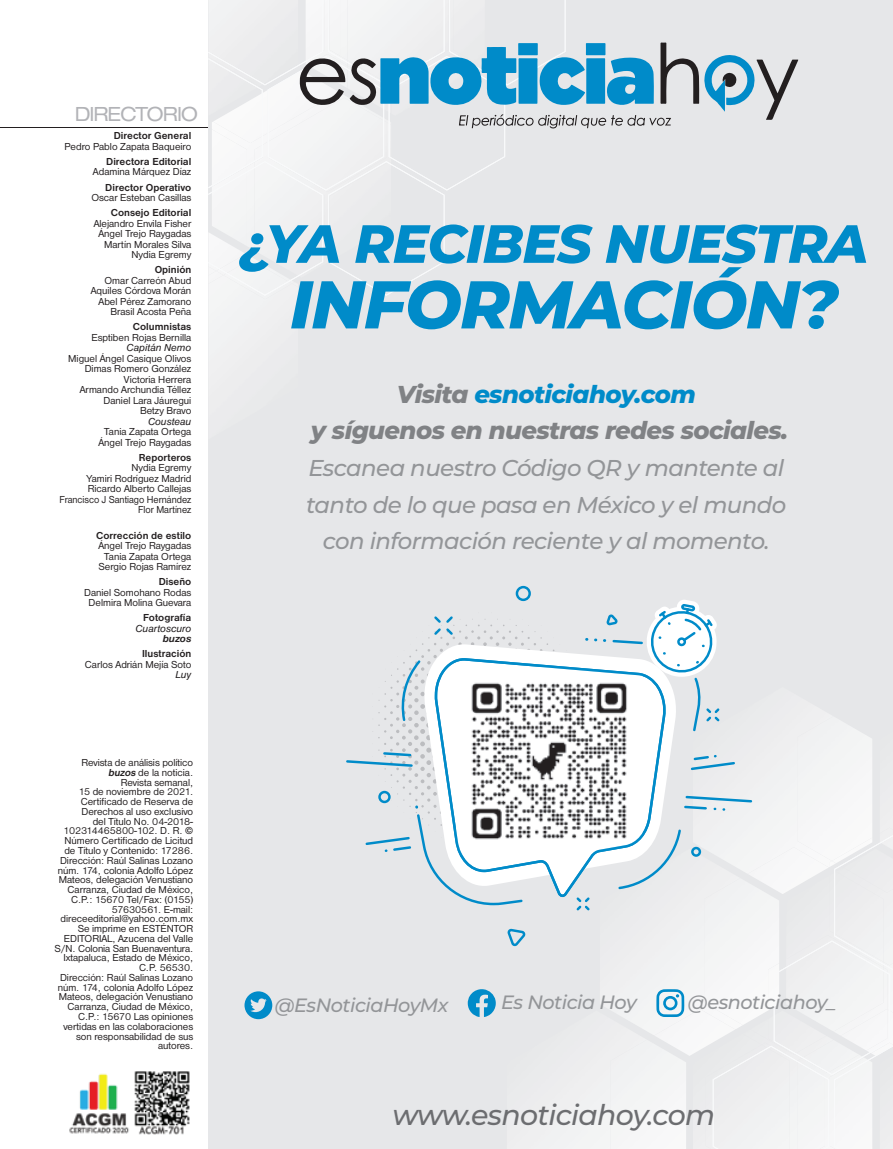
<style>
.page{position:relative;width:893px;height:1149px;background:#fff}
.page>*{position:absolute;margin:0;border:0;box-sizing:border-box;transform-origin:0 0}
.t1{font:italic 800 67.35px "Montserrat";letter-spacing:-.025em;color:#008bc9}
.t2{font:italic 800 53.7px "Montserrat";letter-spacing:-.025em;color:#008bc9}
.t3{font:italic 500 28.35px "Montserrat";letter-spacing:-.025em;color:#6c6d70}
.t4{font:italic 800 24.45px/36.6px "Montserrat";letter-spacing:-.025em;color:#808285;text-align:center}
.t5{font:italic 500 22.95px/36.6px "Montserrat";letter-spacing:-.025em;color:#939598;text-align:center}
.t6{font:21px "Nimbus San D Regu Exte";letter-spacing:-.06em;color:#b2b3b7}
.t7{font:italic 500 19.2px "Montserrat";letter-spacing:-.025em;color:#939598}
.t8{font:10.5px/9.8px "Nimbus Sans DOT";letter-spacing:-.005em;color:#231f20;text-align:right}
.t9{font:700 10.5px "Nimbus Sans DOT";color:#231f20}
.t10{font:italic 10.5px "Nimbus San D";color:#231f20}
.t11{font:italic 700 10.5px "Nimbus Sans DOT";color:#231f20}
.s1{font-weight:700;font-style:italic}
.s2{font-weight:700}
.s3{color:#008bc9}
</style>
<div class="page">
<hr style="left:0;top:127px;width:209px;height:1px;background:#231f20">
<img style="left:69px;top:1071px;width:121px;height:64px">
<div style="left:208px;top:0;width:685px;height:1148px;background:#e6e7e9"></div>
<div style="left:726px;top:764px;width:71px;height:71px;background:#f1f2f3"></div>
<div style="left:620px;top:848px;width:93px;height:181px;background:#efeff0"></div>
<img style="left:550px;top:1010px;width:97px;height:138px">
<div style="left:209px;top:296px;width:58px;height:60px;background:#f1f2f3"></div>
<img style="left:223px;top:296px;width:46px;height:3px">
<img style="left:654px;top:1008px;width:59px;height:47px">
<img style="left:693px;top:1033px;width:20px;height:22px">
<img style="left:706px;top:1044px;width:7px;height:103px">
<div style="left:610px;top:1039px;width:76px;height:109px;background:#f4f5f5"></div>
<img style="left:704px;top:877px;width:9px;height:147px">
<div style="left:797px;top:720px;width:75px;height:115px;background:#f4f5f5"></div>
<svg style="left:713px;top:835px;width:180px;height:313px"></svg>
<svg style="left:208px;top:0;width:590px;height:296px"></svg>
<svg style="left:378px;top:619px;width:170px;height:177px"></svg>
<svg style="left:400px;top:658px;width:23px;height:64px"></svg>
<svg style="left:677px;top:829px;width:6px;height:61px"></svg>
<svg style="left:423px;top:644px;width:254px;height:252px"></svg>
<svg style="left:684px;top:794px;width:70px;height:18px"></svg>
<svg style="left:690px;top:755px;width:47px;height:16px"></svg>
<svg style="left:346px;top:750px;width:68px;height:18px"></svg>
<svg style="left:365px;top:796px;width:158px;height:110px"></svg>
<svg style="left:432px;top:616px;width:23px;height:21px"></svg>
<svg style="left:576px;top:899px;width:14px;height:12px"></svg>
<div style="left:378px;top:790px;width:13px;height:13px;border:2px solid #008bc9;border-radius:50%"></div>
<div style="left:516px;top:585px;width:15px;height:16px;border:2px solid #008bc9;border-radius:50%"></div>
<svg style="left:507px;top:928px;width:19px;height:19px"></svg>
<div style="left:691px;top:846px;width:10px;height:10px;border:2px solid #008bc9;border-radius:50%"></div>
<svg style="left:434px;top:656px;width:234px;height:243px"></svg>
<svg style="left:584px;top:600px;width:136px;height:132px"></svg>
<svg style="left:244px;top:991px;width:28px;height:27px"></svg>
<svg style="left:468px;top:989px;width:28px;height:27px"></svg>
<svg style="left:656px;top:988px;width:28px;height:28px"></svg>
<h3 class="t6" style="left:75px;top:102px;width:125px">DIRECTORIO</h3>
<p class="t9" style="left:114px;top:130px;width:79px">Director General</p>
<p class="t8" style="left:65px;top:142px;width:128px">Pedro Pablo Zapata Baqueiro</p>
<p class="t9" style="left:106px;top:155px;width:87px">Directora Editorial</p>
<p class="t8" style="left:93px;top:167px;width:100px">Adamina Márquez Díaz</p>
<p class="t9" style="left:105px;top:181px;width:88px">Director Operativo</p>
<p class="t8" style="left:91px;top:193px;width:101px">Oscar Esteban Casillas</p>
<p class="t9" style="left:111px;top:206px;width:82px">Consejo Editorial</p>
<p class="t8" style="left:94px;top:218px;width:99px;line-height:10.5px">Alejandro Envila Fisher<br>Ángel Trejo Raygadas<br>Martín Morales Silva<br>Nydia Egremy</p>
<p class="t9" style="left:155px;top:263px;width:38px">Opinión</p>
<p class="t8" style="left:91px;top:275px;width:102px;line-height:10.5px">Omar Carreón Abud<br>Aquiles Córdova Morán<br>Abel Pérez Zamorano<br>Brasil Acosta Peña</p>
<p class="t9" style="left:133px;top:320px;width:60px">Columnistas</p>
<p class="t8" style="left:91px;top:332px;width:101px">Esptiben Rojas Bernilla</p>
<p class="t10" style="left:127px;top:342px;width:66px">Capitán Nemo</p>
<p class="t8" style="left:68px;top:353px;width:125px;line-height:10.5px">Miguel Ángel Casique Olivos<br>Dimas Romero González<br>Victoria Herrera<br>Armando Archundia Téllez<br>Daniel Lara Jáuregui<br>Betzy Bravo</p>
<p class="t10" style="left:148px;top:415px;width:45px">Cousteau</p>
<p class="t8" style="left:98px;top:426px;width:94px;line-height:10.5px;text-align:center">Tania Zapata Ortega<br>Ángel Trejo Raygadas</p>
<p class="t9" style="left:139px;top:451px;width:54px">Reporteros</p>
<p class="t8" style="left:60px;top:462px;width:133px;line-height:10.5px">Nydia Egremy<br>Yamiri Rodríguez Madrid<br>Ricardo Alberto Callejas<br>Francisco J Santiago Hernández<br>Flor Martínez</p>
<p class="t9" style="left:96px;top:529px;width:97px">Corrección de estilo</p>
<p class="t8" style="left:98px;top:540px;width:94px;line-height:10.5px;text-align:center">Ángel Trejo Raygadas<br>Tania Zapata Ortega<br>Sergio Rojas Ramírez</p>
<p class="t9" style="left:159px;top:575px;width:34px">Diseño</p>
<p class="t8" style="left:84px;top:587px;width:109px;line-height:10.5px;text-align:center">Daniel Somohano Rodas<br>Delmira Molina Guevara</p>
<p class="t9" style="left:143px;top:611px;width:50px">Fotografía</p>
<p class="t10" style="left:135px;top:622px;width:57px">Cuartoscuro</p>
<p class="t11" style="left:163px;top:632px;width:30px">buzos</p>
<p class="t9" style="left:142px;top:647px;width:51px">Ilustración</p>
<p class="t8" style="left:85px;top:659px;width:108px">Carlos Adrián Mejía Soto</p>
<p class="t10" style="left:175px;top:669px;width:17px">Luy</p>
<p class="t8" style="left:54px;top:757px;width:140px">Revista de análisis político <span class="s1">buzos</span> de la noticia.<br>Revista semanal,<br>15 de noviembre de 2021.<br>Certificado de Reserva de<br>Derechos al uso exclusivo<br>del Título No. 04-2018-<br>102314465800-102. D. R. <span class="s2">©<br></span>Número Certificado de Licitud de Título y Contenido: 17286.<br>Dirección: Raúl Salinas Lozano núm. 174, colonia Adolfo López<br>Mateos, delegación Venustiano<br>Carranza, Ciudad de México,<br>C.P.: 15670 Tel/Fax: (0155)<br>57630561. E-mail: direceeditorial@yahoo.com.mx<br>Se imprime en ESTÉNTOR<br>EDITORIAL, Azucena del Valle<br>S/N. Colonia San Buenaventura.<br>Ixtapaluca, Estado de México,<br>C.P. 56530.<br>Dirección: Raúl Salinas Lozano núm. 174, colonia Adolfo López<br>Mateos, delegación Venustiano<br>Carranza, Ciudad de México,<br>C.P.: 15670 Las opiniones vertidas en las colaboraciones son responsabilidad de sus autores.</p>
<h2 class="t2" style="left:239px;top:204px;width:630px">¿YA RECIBES NUESTRA</h2>
<h1 class="t1" style="left:290px;top:255px;width:550px">INFORMACIÓN?</h1>
<h3 class="t4" style="left:311px;top:374px;width:479px">Visita <span class="s3">esnoticiahoy.com<br></span>y síguenos en nuestras redes sociales.</h3>
<h3 class="t5" style="left:306px;top:448px;width:482px">Escanea nuestro Código QR y mantente al tanto de lo que pasa en México y el mundo con información reciente y al momento.</h3>
<h3 class="t7" style="left:275px;top:991px;width:175px">@EsNoticiaHoyMx</h3>
<h3 class="t7" style="left:501px;top:988px;width:137px">Es Noticia Hoy</h3>
<h3 class="t7" style="left:688px;top:988px;width:151px">@esnoticiahoy_</h3>
<h3 class="t3" style="left:392px;top:1094px;width:324px">www.esnoticiahoy.com</h3>
</div>
